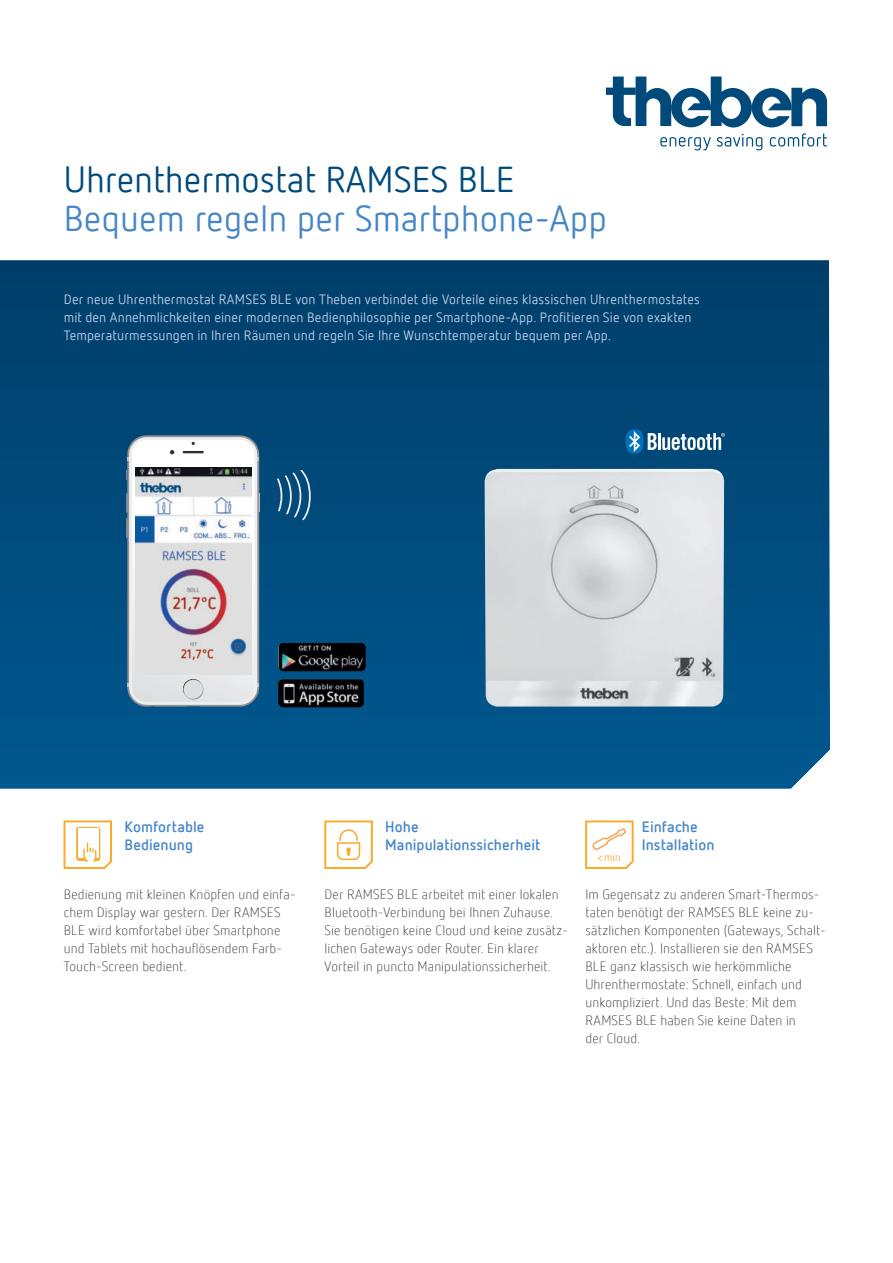
<style>
.page{position:relative;width:893px;height:1263px;background:#fff}
.page>*{position:absolute;margin:0;border:0;box-sizing:border-box;transform-origin:0 0}
.t1{font:36px "Netto Offc Pro";color:#4786c6}
.t2{font:36px "Netto Offc Pro";color:#004a7b}
.t3{font:700 15px/18px "Netto Offc Pro";letter-spacing:.005em;color:#4786c6}
.t4{font:300 13.5px/18px "Netto Offc Pro";letter-spacing:.01em;color:#231f20}
.t5{font:13.5px/18px "Netto Offc Pro";letter-spacing:.01em;color:#c2d0ea}
</style>
<div class="page">
<svg style="left:0;top:260px;width:830px;height:529px;background:#004b7b"></svg>
<svg style="left:606px;top:77px;width:221px;height:73px"></svg>
<svg style="left:324px;top:820px;width:49px;height:49px"></svg>
<svg style="left:63px;top:820px;width:49px;height:49px"></svg>
<img style="left:485px;top:469px;width:239px;height:238px">
<svg style="left:626px;top:429px;width:99px;height:25px"></svg>
<svg style="left:277px;top:470px;width:34px;height:50px;background:#2b678f"></svg>
<svg style="left:126px;top:435px;width:134px;height:272px"></svg>
<div style="left:184px;top:680px;width:19px;height:19px;background:#dddee0;border-radius:50%"></div>
<img style="left:135px;top:468px;width:117px;height:206px">
<svg style="left:585px;top:820px;width:49px;height:49px"></svg>
<img style="left:278px;top:679px;width:86px;height:28px">
<img style="left:278px;top:643px;width:88px;height:28px">
<h1 class="t2" style="left:64px;top:166px;width:452px">Uhrenthermostat RAMSES BLE</h1>
<h1 class="t1" style="left:64px;top:205px;width:545px">Bequem regeln per Smartphone-App</h1>
<p class="t5" style="left:64px;top:292px;width:638px">Der neue Uhrenthermostat RAMSES BLE von Theben verbindet die Vorteile eines klassischen Uhrenthermostates mit den Annehmlichkeiten einer modernen Bedienphilosophie per Smartphone-App. Profitieren Sie von exakten<br>Temperaturmessungen in Ihren Räumen und regeln Sie Ihre Wunschtemperatur bequem per App.</p>
<p class="t3" style="left:124px;top:820px;width:82px">Komfortable<br>Bedienung</p>
<p class="t4" style="left:64px;top:886px;width:234px">Bedienung mit kleinen Knöpfen und einfa&shy;chem Display war gestern. Der RAMSES BLE wird komfortabel über Smartphone und Tablets mit hochauflösendem Farb-Touch-Screen bedient.</p>
<p class="t3" style="left:385px;top:820px;width:156px">Hohe<br>Manipulationssicherheit</p>
<p class="t4" style="left:325px;top:886px;width:245px">Der RAMSES BLE arbeitet mit einer lokalen Bluetooth-Verbindung bei Ihnen Zuhause.<br>Sie benötigen keine Cloud und keine zusätz&shy;lichen Gateways oder Router. Ein klarer Vorteil in puncto Manipulationssicherheit.</p>
<p class="t3" style="left:642px;top:820px;width:74px">Einfache<br>Installation</p>
<p class="t4" style="left:585px;top:886px;width:242px">Im Gegensatz zu anderen Smart-Thermos&shy;taten benötigt der RAMSES BLE keine zu&shy;sätzlichen Komponenten (Gateways, Schalt&shy;aktoren etc.). Installieren sie den RAMSES BLE ganz klassisch wie herkömmliche Uhrenthermostate: Schnell, einfach und unkompliziert. Und das Beste: Mit dem RAMSES BLE haben Sie keine Daten in<br>der Cloud.</p>
</div>
